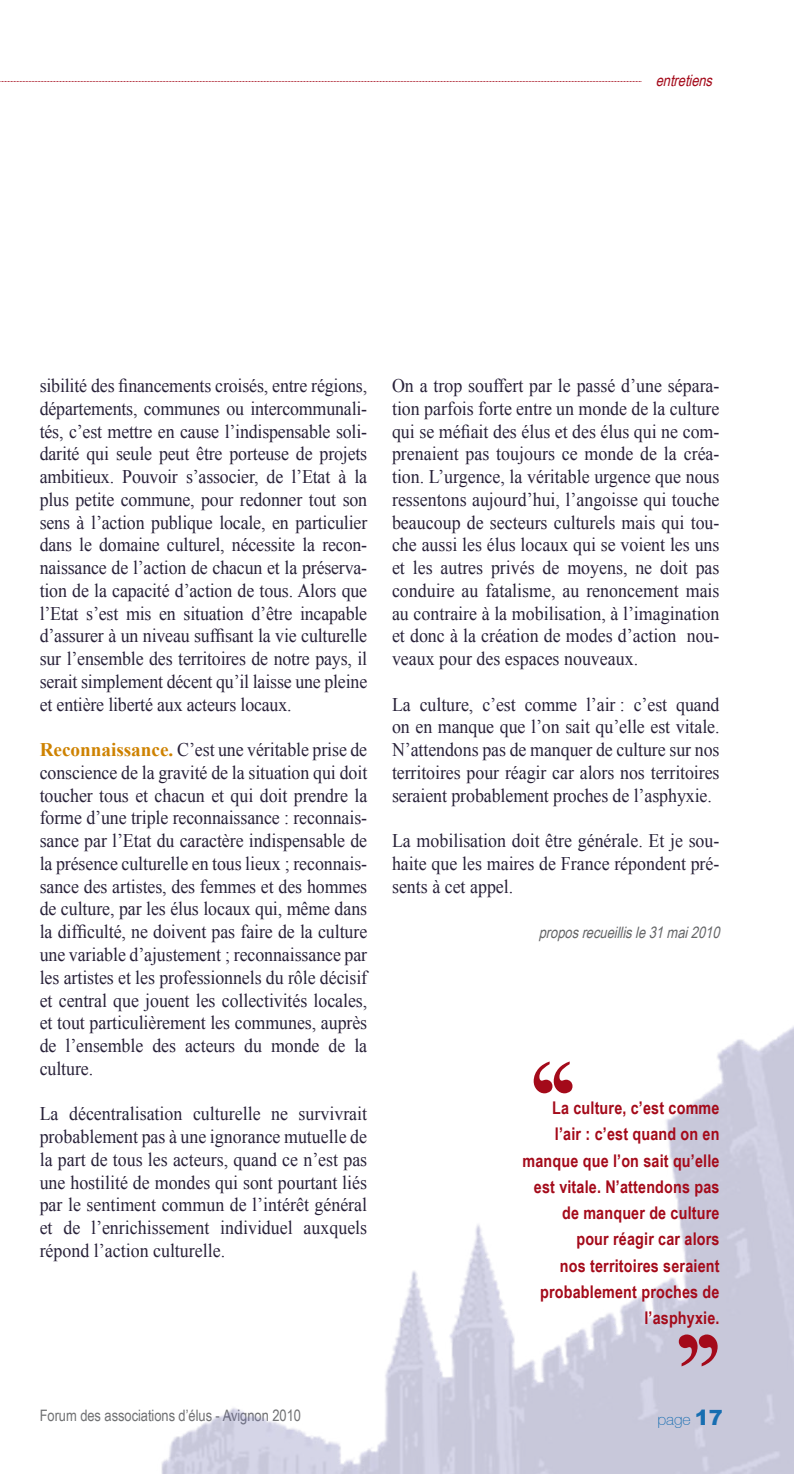
<style>
.page{position:relative;width:794px;height:1474px;background:#fff}
.page>*{position:absolute;margin:0;border:0;box-sizing:border-box;transform-origin:0 0}
.t1{font:126px "Times New Roman";color:#a40a1a}
.t2{font:19.25px/22.8px "Times New Roman";letter-spacing:-.005em;color:#282139;text-align:justify;scale:.93 1}
.t3{font:700 17.5px/26.2px "Arial Narrow";letter-spacing:.01em;color:#a40a1a;text-align:right}
.t4{font:15.75px "Arial Narrow";letter-spacing:-.005em;color:#707173}
.t5{font:italic 15.75px "Arial Narrow";color:#646567}
.t6{font:italic 15.75px "Arial Narrow";color:#a40a1a}
.t7{font:100 15.75px "Helvetica 35";color:#007ec4}
.s1{font-weight:700;color:#ce8200}
.s2{font-family:"Arial";font-weight:900;font-size:21px}
</style>
<div class="page">
<img style="left:161px;top:1026px;width:633px;height:447px">
<svg style="left:0;top:81px;width:642px;height:1px"></svg>
<p class="t6" style="left:656px;top:69px;width:62px">entretiens</p>
<p class="t2" style="left:40px;top:374px;width:354px">sibilité des financements croisés, entre régions, départements, communes ou intercommunali&shy;tés, c’est mettre en cause l’indispensable soli&shy;darité qui seule peut être porteuse de projets ambitieux. Pouvoir s’associer, de l’Etat à la plus petite commune, pour redonner tout son sens à l’action publique locale, en particulier dans le domaine culturel, nécessite la recon&shy;naissance de l’action de chacun et la préserva&shy;tion de la capacité d’action de tous. Alors que l’Etat s’est mis en situation d’être incapable d’assurer à un niveau suffisant la vie culturelle sur l’ensemble des territoires de notre pays, il serait simplement décent qu’il laisse une pleine et entière liberté aux acteurs locaux.</p>
<p class="t2" style="left:40px;top:738px;width:354px"><span class="s1">Reconnaissance.</span> C’est une véritable prise de conscience de la gravité de la situation qui doit toucher tous et chacun et qui doit prendre la forme d’une triple reconnaissance : reconnais&shy;sance par l’Etat du caractère indispensable de la présence culturelle en tous lieux ; reconnais&shy;sance des artistes, des femmes et des hommes de culture, par les élus locaux qui, même dans la difficulté, ne doivent pas faire de la culture une variable d’ajustement ; reconnaissance par les artistes et les professionnels du rôle décisif et central que jouent les collectivités locales, et tout particulièrement les communes, auprès de l’ensemble des acteurs du monde de la culture.</p>
<p class="t2" style="left:40px;top:1102px;width:354px">La décentralisation culturelle ne survivrait probablement pas à une ignorance mutuelle de la part de tous les acteurs, quand ce n’est pas une hostilité de mondes qui sont pourtant liés par le sentiment commun de l’intérêt général et de l’enrichissement individuel auxquels répond l’action culturelle.</p>
<p class="t2" style="left:392px;top:374px;width:354px">On a trop souffert par le passé d’une sépara&shy;tion parfois forte entre un monde de la culture qui se méfiait des élus et des élus qui ne com&shy;prenaient pas toujours ce monde de la créa&shy;tion. L’urgence, la véritable urgence que nous ressentons aujourd’hui, l’angoisse qui touche beaucoup de secteurs culturels mais qui tou&shy;che aussi les élus locaux qui se voient les uns et les autres privés de moyens, ne doit pas conduire au fatalisme, au renoncement mais au contraire à la mobilisation, à l’imagination et donc à la création de modes d’action nou&shy;veaux pour des espaces nouveaux.</p>
<p class="t2" style="left:392px;top:692px;width:354px">La culture, c’est comme l’air : c’est quand on en manque que l’on sait qu’elle est vitale.<br>N’attendons pas de manquer de culture sur nos territoires pour réagir car alors nos territoires seraient probablement proches de l’asphyxie.</p>
<p class="t2" style="left:392px;top:829px;width:354px">La mobilisation doit être générale. Et je sou&shy;haite que les maires de France répondent pré&shy;sents à cet appel.</p>
<p class="t5" style="left:539px;top:921px;width:187px">proposrecueillisle31mai2010</p>
<h1 class="t1" style="left:522px;top:1019px;width:63px">‘‘</h1>
<p class="t3" style="left:522px;top:1093px;width:198px">La culture, c’est comme l’air : c’est quand on en manque que l’on sait qu’elle est vitale. N’attendons pas de manquer de culture<br>pour réagir car alors<br>nos territoires seraient probablement proches de l’asphyxie.</p>
<h1 class="t1" style="left:667px;top:1292px;width:63px">’’</h1>
<p class="t4" style="left:40px;top:1403px;width:263px">Forum des associations d’élus - Avignon 2010</p>
<p class="t7" style="left:657px;top:1409px;width:52px">page <span class="s2">17</span></p>
</div>
